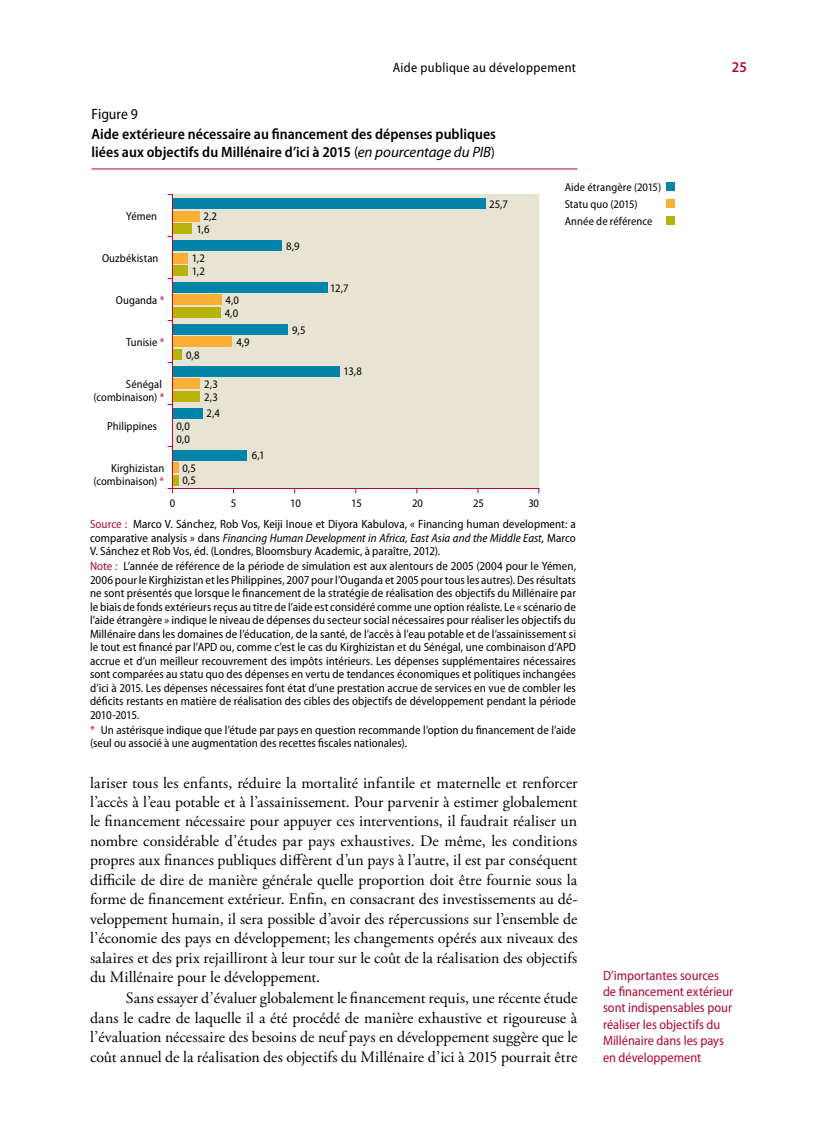
<style>
.page{position:relative;width:837px;height:1134px;background:#fff}
.page>*{position:absolute;margin:0;border:0;box-sizing:border-box;transform-origin:0 0}
.t1{font:15.9px/19.5px "Adobe Garamond Pro";color:#000;text-align:justify}
.t2{font:600 semi-condensed 15px/18px "Myriad Pro";letter-spacing:.005em;color:#000}
.t3{font:semi-condensed 15px "Myriad Pro";color:#000}
.t4{font:600 semi-condensed 15px "Myriad Pro";color:#b30838}
.t5{font:semi-condensed 13.5px/16.5px "Myriad Pro";color:#b30838}
.t6{font:semi-condensed 13.5px "Myriad Pro";letter-spacing:.025em;color:#000}
.t7{font:semi-condensed 12px/13.5px "Myriad Pro";letter-spacing:.005em;color:#000;text-align:justify}
.t8{font:semi-condensed 11.55px/13px "Myriad Pro";letter-spacing:.005em;color:#000;text-align:right}
.s1{font-weight:400}
.s2{font-weight:400;font-style:italic;font-stretch:normal}
.s3{color:#b30838}
.s4{font-style:italic}
</style>
<div class="page">
<hr style="left:92px;top:169px;width:486px;height:1px;background:#b30838">
<div style="left:172px;top:195px;width:367px;height:294px;background:#e7e4d3"></div>
<div style="left:172px;top:475px;width:6px;height:11px;background:#b8b308"></div>
<div style="left:172px;top:462px;width:6px;height:11px;background:#fbaf34"></div>
<div style="left:172px;top:450px;width:75px;height:11px;background:#0084a9"></div>
<div style="left:172px;top:408px;width:31px;height:11px;background:#0084a9"></div>
<div style="left:172px;top:391px;width:28px;height:11px;background:#b8b308"></div>
<div style="left:172px;top:378px;width:28px;height:11px;background:#fbaf34"></div>
<div style="left:172px;top:366px;width:168px;height:11px;background:#0084a9"></div>
<div style="left:172px;top:349px;width:10px;height:11px;background:#b8b308"></div>
<div style="left:172px;top:336px;width:60px;height:11px;background:#fbaf34"></div>
<div style="left:172px;top:324px;width:116px;height:11px;background:#0084a9"></div>
<div style="left:172px;top:307px;width:49px;height:11px;background:#b8b308"></div>
<div style="left:172px;top:294px;width:50px;height:11px;background:#fbaf34"></div>
<div style="left:172px;top:282px;width:156px;height:11px;background:#0084a9"></div>
<div style="left:172px;top:265px;width:16px;height:11px;background:#b8b308"></div>
<div style="left:172px;top:253px;width:16px;height:10px;background:#fbaf34"></div>
<div style="left:172px;top:240px;width:110px;height:11px;background:#0084a9"></div>
<div style="left:172px;top:223px;width:20px;height:11px;background:#b8b308"></div>
<div style="left:172px;top:211px;width:28px;height:11px;background:#fbaf34"></div>
<div style="left:172px;top:198px;width:314px;height:11px;background:#0084a9"></div>
<hr style="left:172px;top:195px;width:1px;height:294px;background:#b30838">
<hr style="left:172px;top:488px;width:367px;height:1px;background:#b30838">
<svg style="left:168px;top:488px;width:5px;height:5px"></svg>
<div style="left:666px;top:182px;width:9px;height:9px;background:#0084a9"></div>
<div style="left:666px;top:199px;width:9px;height:9px;background:#fbaf34"></div>
<div style="left:666px;top:216px;width:9px;height:9px;background:#b8b308"></div>
<p class="t6" style="left:393px;top:60px;width:185px">Aide publique au développement</p>
<p class="t4" style="left:732px;top:59px;width:17px">25</p>
<p class="t3" style="left:92px;top:106px;width:48px">Figure 9</p>
<p class="t2" style="left:92px;top:125px;width:406px">Aide extérieure nécessaire au financement des dépenses publiques liées aux objectifs du Millénaire d’ici à 2015 <span class="s1">(</span><span class="s2">en pourcentage du PIB</span><span class="s1">)</span></p>
<p class="t8" style="left:489px;top:197px;width:20px">25,7</p>
<p class="t8" style="left:126px;top:210px;width:32px">Yémen</p>
<p class="t8" style="left:204px;top:210px;width:15px">2,2</p>
<p class="t8" style="left:197px;top:223px;width:15px">1,6</p>
<p class="t8" style="left:286px;top:239px;width:15px">8,9</p>
<p class="t8" style="left:102px;top:252px;width:58px">Ouzbékistan</p>
<p class="t8" style="left:192px;top:252px;width:15px">1,2</p>
<p class="t8" style="left:192px;top:265px;width:15px">1,2</p>
<p class="t8" style="left:330px;top:281px;width:20px">12,7</p>
<p class="t8" style="left:116px;top:294px;width:50px">Ouganda <span class="s3">*</span></p>
<p class="t8" style="left:226px;top:294px;width:15px">4,0</p>
<p class="t8" style="left:225px;top:306px;width:15px">4,0</p>
<p class="t8" style="left:292px;top:323px;width:15px">9,5</p>
<p class="t8" style="left:126px;top:336px;width:40px">Tunisie <span class="s3">*</span></p>
<p class="t8" style="left:236px;top:336px;width:15px">4,9</p>
<p class="t8" style="left:186px;top:348px;width:15px">0,8</p>
<p class="t8" style="left:344px;top:365px;width:20px">13,8</p>
<p class="t8" style="left:94px;top:378px;width:72px">Sénégal (combinaison) <span class="s3">*</span></p>
<p class="t8" style="left:204px;top:378px;width:15px">2,3</p>
<p class="t8" style="left:204px;top:390px;width:15px">2,3</p>
<p class="t8" style="left:207px;top:407px;width:15px">2,4</p>
<p class="t8" style="left:107px;top:420px;width:51px">Philippines</p>
<p class="t8" style="left:176px;top:420px;width:15px">0,0</p>
<p class="t8" style="left:176px;top:432px;width:15px">0,0</p>
<p class="t8" style="left:252px;top:449px;width:14px">6,1</p>
<p class="t8" style="left:94px;top:462px;width:72px">Kirghizistan (combinaison) <span class="s3">*</span></p>
<p class="t8" style="left:182px;top:462px;width:15px">0,5</p>
<p class="t8" style="left:182px;top:474px;width:15px">0,5</p>
<p class="t8" style="left:170px;top:496px;width:7px">0</p>
<p class="t8" style="left:231px;top:496px;width:7px">5</p>
<p class="t8" style="left:290px;top:496px;width:12px">10</p>
<p class="t8" style="left:351px;top:496px;width:12px">15</p>
<p class="t8" style="left:412px;top:496px;width:12px">20</p>
<p class="t8" style="left:473px;top:496px;width:12px">25</p>
<p class="t8" style="left:529px;top:496px;width:12px">30</p>
<p class="t8" style="left:565px;top:179px;width:98px;line-height:16.8px;text-align:left">Aide étrangère (2015)<br>Statu quo (2015)<br>Année de référence</p>
<p class="t7" style="left:90px;top:518px;width:487px"><span class="s3">Source :</span> Marco V. Sánchez, Rob Vos, Keiji Inoue et Diyora Kabulova, « Financing human development: a comparative analysis » dans <span class="s4">Financing Human Development in Africa, East Asia and the Middle East,</span> Marco V. Sánchez et Rob Vos, éd. (Londres, Bloomsbury Academic, à paraître, 2012).</p>
<p class="t7" style="left:90px;top:560px;width:488px"><span class="s3">Note :</span> L’année de référence de la période de simulation est aux alentours de 2005 (2004 pour le Yémen, 2006 pour le Kirghizistan et les Philippines, 2007 pour l’Ouganda et 2005 pour tous les autres). Des résultats ne sont présentés que lorsque le financement de la stratégie de réalisation des objectifs du Millénaire par le biais de fonds extérieurs reçus au titre de l’aide est considéré comme une option réaliste. Le « scénario de l’aide étrangère » indique le niveau de dépenses du secteur social nécessaires pour réaliser les objectifs du Millénaire dans les domaines de l’éducation, de la santé, de l’accès à l’eau potable et de l’assainissement si le tout est financé par l’APD ou, comme c’est le cas du Kirghizistan et du Sénégal, une combinaison d’APD accrue et d’un meilleur recouvrement des impôts intérieurs. Les dépenses supplémentaires nécessaires sont comparées au statu quo des dépenses en vertu de tendances économiques et politiques inchangées d’ici à 2015. Les dépenses nécessaires font état d’une prestation accrue de services en vue de combler les déficits restants en matière de réalisation des cibles des objectifs de développement pendant la période 2010-2015.</p>
<p class="t7" style="left:90px;top:723px;width:488px"><span class="s3">*</span> Un astérisque indique que l’étude par pays en question recommande l’option du financement de l’aide (seul ou associé à une augmentation des recettes fiscales nationales).</p>
<p class="t1" style="left:90px;top:773px;width:489px">lariser tous les enfants, réduire la mortalité infantile et maternelle et renforcer l’accès à l’eau potable et à l’assainissement. Pour parvenir à estimer globalement le financement nécessaire pour appuyer ces interventions, il faudrait réaliser un nombre considérable d’études par pays exhaustives. De même, les conditions propres aux finances publiques diffèrent d’un pays à l’autre, il est par conséquent difficile de dire de manière générale quelle proportion doit être fournie sous la forme de financement extérieur. Enfin, en consacrant des investissements au dé&shy;veloppement humain, il sera possible d’avoir des répercussions sur l’ensemble de l’économie des pays en développement; les changements opérés aux niveaux des salaires et des prix rejailliront à leur tour sur le coût de la réalisation des objectifs du Millénaire pour le développement.</p>
<p class="t1" style="left:90px;top:989px;width:489px;text-indent:36px">Sans essayer d’évaluer globalement le financement requis, une récente étude dans le cadre de laquelle il a été procédé de manière exhaustive et rigoureuse à l’évaluation nécessaire des besoins de neuf pays en développement suggère que le coût annuel de la réalisation des objectifs du Millénaire d’ici à 2015 pourrait être</p>
<p class="t5" style="left:603px;top:967px;width:132px">D’importantes sources de financement extérieur sont indispensables pour réaliser les objectifs du<br>Millénaire dans les pays en développement</p>
</div>
